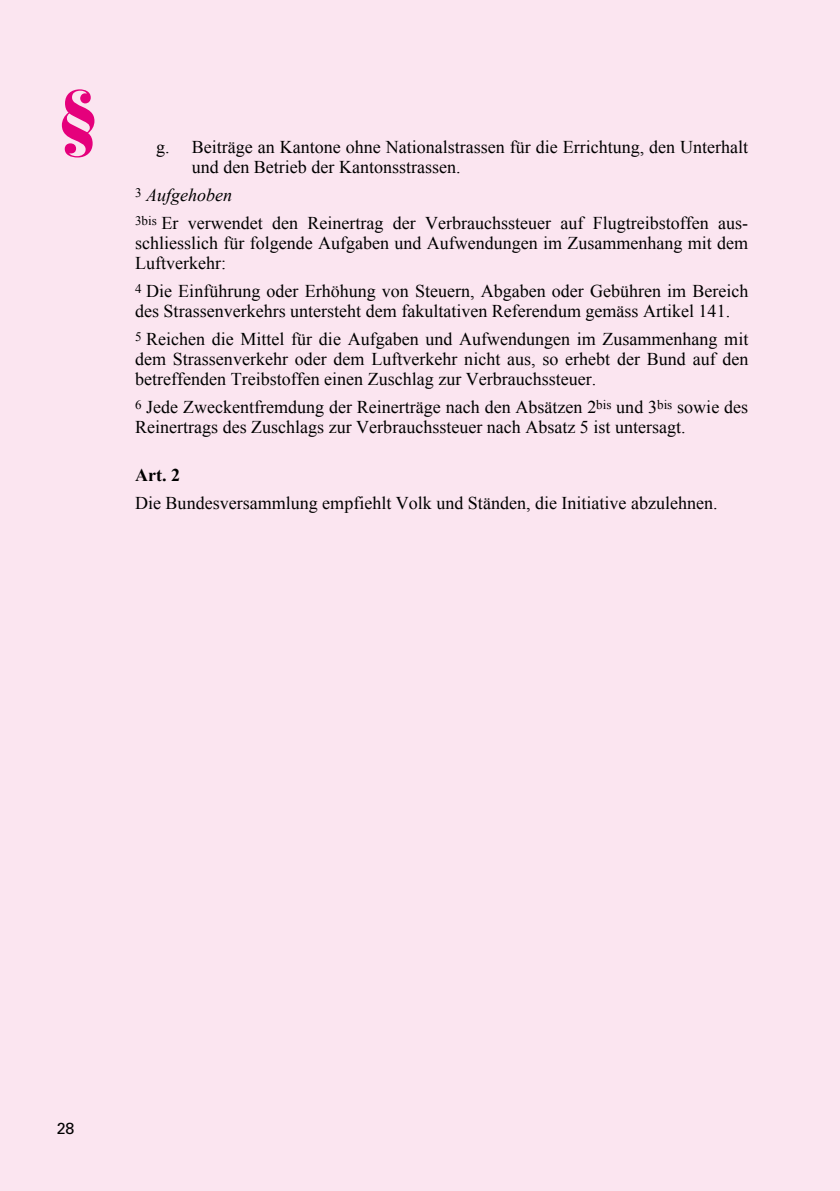
<style>
.page{position:relative;width:840px;height:1191px;background:#fff}
.page>*{position:absolute;margin:0;border:0;box-sizing:border-box;transform-origin:0 0}
.t1{font:900 70px "Bauer Bodoni";color:#e5007c}
.t2{font:18px/20px "Times New Roman";color:#000}
.t3{font:700 18px "Times New Roman";color:#000}
.t4{font:16px "Univers";color:#000}
.s1{font-style:italic}
</style>
<div class="page">
<div style="left:0;top:0;width:839px;height:1191px;background:#fbe5f0"></div>
<h1 class="t1" style="left:57px;top:73px;width:44px">§</h1>
<p class="t2" style="left:192px;top:136px;width:557px;text-indent:-36px">g. Beiträge an Kantone ohne Nationalstrassen für die Errichtung, den Unterhalt und den Betrieb der Kantonsstrassen.</p>
<p class="t2" style="left:135px;top:180px;width:614px;line-height:28px"><sup>3</sup> <span class="s1">Aufgehoben<br></span><sup>3bis</sup> Er verwendet den Reinertrag der Verbrauchssteuer auf Flugtreibstoffen aus-</p>
<p class="t2" style="left:135px;top:232px;width:614px">schliesslich für folgende Aufgaben und Aufwendungen im Zusammenhang mit dem<br>Luftverkehr:</p>
<p class="t2" style="left:135px;top:280px;width:614px"><sup>4</sup> Die Einführung oder Erhöhung von Steuern, Abgaben oder Gebühren im Bereich des Strassenverkehrs untersteht dem fakultativen Referendum gemäss Artikel 141.</p>
<p class="t2" style="left:135px;top:328px;width:614px;text-align:justify"><sup>5</sup> Reichen die Mittel für die Aufgaben und Aufwendungen im Zusammenhang mit dem Strassenverkehr oder dem Luftverkehr nicht aus, so erhebt der Bund auf den betreffenden Treibstoffen einen Zuschlag zur Verbrauchssteuer.</p>
<p class="t2" style="left:135px;top:396px;width:614px"><sup>6</sup> Jede Zweckentfremdung der Reinerträge nach den Absätzen 2<sup>bis</sup> und 3<sup>bis</sup> sowie des<br>Reinertrags des Zuschlags zur Verbrauchssteuer nach Absatz 5 ist untersagt.</p>
<h3 class="t3" style="left:135px;top:462px;width:46px">Art. 2</h3>
<p class="t2" style="left:135px;top:492px;width:583px">Die Bundesversammlung empfiehlt Volk und Ständen, die Initiative abzulehnen.</p>
<p class="t4" style="left:57px;top:1119px;width:19px">28</p>
</div>
